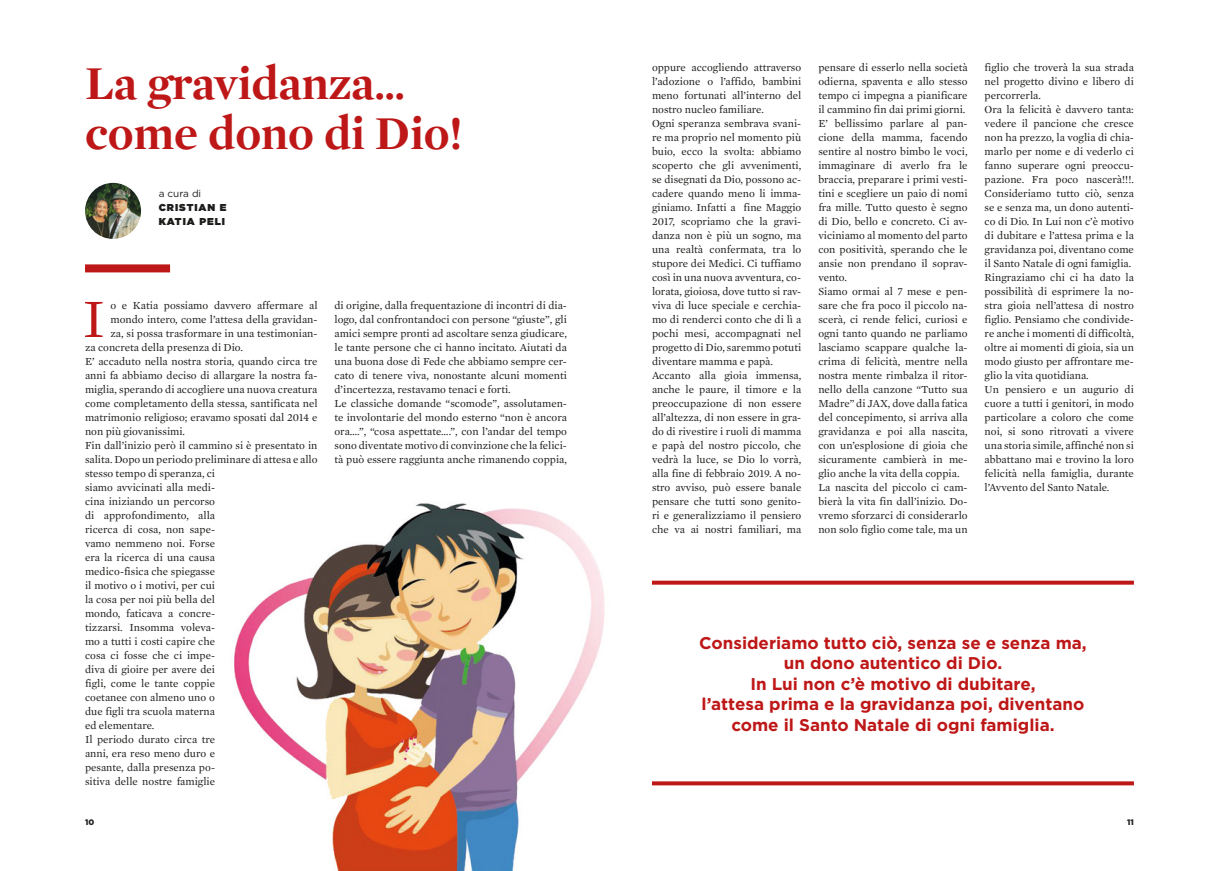
<style>
.page{position:relative;width:1219px;height:871px;background:#fff}
.page>*{position:absolute;margin:0;border:0;box-sizing:border-box;transform-origin:0 0}
.t1{font:55px "Mercury Text G1";color:#be1717}
.t2{font:700 48px "Mercury Display";color:#be1717}
.t3{font:700 17px "Gotham";color:#be1717}
.t4{font:11px/14px "Mercury Text G1";color:#1d1d1b;text-align:justify}
.t5{font:900 10px/14px "Gotham";letter-spacing:.1em;color:#1d1d1b}
.t6{font:10px "Gotham";color:#1d1d1b}
.t7{font:900 8px "Gotham";color:#1d1d1b}
</style>
<div class="page">
<div style="left:85px;top:264px;width:85px;height:8px;background:#be1717"></div>
<img style="left:85px;top:183px;width:56px;height:56px;border-radius:28px">
<img style="left:234px;top:503px;width:371px;height:367px">
<svg style="left:652px;top:781px;width:482px;height:4px;background:#c42c2c"></svg>
<svg style="left:652px;top:580px;width:482px;height:4px;background:#c83d3d"></svg>
<p class="t2" style="left:85px;top:55px;width:321px">La gravidanza...</p>
<p class="t2" style="left:85px;top:105px;width:379px">come dono di Dio!</p>
<p class="t6" style="left:159px;top:187px;width:44px">a cura di</p>
<p class="t5" style="left:159px;top:200px;width:69px">CRISTIAN E<br>KATIA PELI</p>
<p class="t1" style="left:83px;top:286px;width:24px">I</p>
<p class="t4" style="left:111px;top:298px;width:208px">o e Katia possiamo davvero affermare al</p>
<p class="t4" style="left:111px;top:312px;width:208px">mondo intero, come l’attesa della gravidan-</p>
<p class="t4" style="left:111px;top:326px;width:208px">za, si possa trasformare in una testimonian-</p>
<p class="t4" style="left:85px;top:340px;width:159px">za concreta della presenza di Dio.</p>
<p class="t4" style="left:85px;top:354px;width:234px">E’ accaduto nella nostra storia, quando circa tre anni fa abbiamo deciso di allargare la nostra fa&shy;miglia, sperando di accogliere una nuova creatura come completamento della stessa, santificata nel matrimonio religioso; eravamo sposati dal 2014 e non più giovanissimi.</p>
<p class="t4" style="left:85px;top:438px;width:234px;text-align:left">Fin dall’inizio però il cammino si è presentato in salita. Dopo un periodo preliminare di attesa e allo stesso tempo di speranza, ci<br>siamo avvicinati alla medi-<br>cina iniziando un percorso<br>di approfondimento, alla<br>ricerca di cosa, non sape-<br>vamo nemmeno noi. Forse<br>era la ricerca di una causa<br>medico-fisica che spiegasse<br>il motivo o i motivi, per cui<br>la cosa per noi più bella del<br>mondo, faticava a concre-<br>tizzarsi. Insomma voleva-<br>mo a tutti i costi capire che<br>cosa ci fosse che ci impe-<br>diva di gioire per avere dei<br>figli, come le tante coppie<br>coetanee con almeno uno o<br>due figli tra scuola materna<br>ed elementare.</p>
<p class="t4" style="left:85px;top:732px;width:132px">Il periodo durato circa tre anni, era reso meno duro e pesante, dalla presenza po&shy;sitiva delle nostre famiglie</p>
<p class="t4" style="left:334px;top:298px;width:234px">di origine, dalla frequentazione di incontri di dia&shy;logo, dal confrontandoci con persone “giuste”, gli amici sempre pronti ad ascoltare senza giudicare, le tante persone che ci hanno incitato. Aiutati da una buona dose di Fede che abbiamo sempre cer&shy;cato di tenere viva, nonostante alcuni momenti d’incertezza, restavamo tenaci e forti.</p>
<p class="t4" style="left:334px;top:396px;width:234px">Le classiche domande “scomode”, assolutamen&shy;te involontarie del mondo esterno “non è ancora ora….”, “cosa aspettate….”, con l’andar del tempo sono diventate motivo di convinzione che la felici&shy;tà può essere raggiunta anche rimanendo coppia,</p>
<p class="t4" style="left:652px;top:60px;width:151px">oppure accogliendo attraverso l’adozione o l’affido, bambini meno fortunati all’interno del nostro nucleo familiare.</p>
<p class="t4" style="left:652px;top:116px;width:151px">Ogni speranza sembrava svani&shy;re ma proprio nel momento più buio, ecco la svolta: abbiamo scoperto che gli avvenimenti, se disegnati da Dio, possono ac&shy;cadere quando meno li imma&shy;giniamo. Infatti a fine Maggio 2017, scopriamo che la gravi&shy;danza non è più un sogno, ma una realtà confermata, tra lo stupore dei Medici. Ci tuffiamo così in una nuova avventura, co&shy;lorata, gioiosa, dove tutto si rav&shy;viva di luce speciale e cerchia&shy;mo di renderci conto che di lì a pochi mesi, accompagnati nel progetto di Dio, saremmo potuti diventare mamma e papà.</p>
<p class="t4" style="left:652px;top:368px;width:151px">Accanto alla gioia immensa, anche le paure, il timore e la preoccupazione di non essere all’altezza, di non essere in gra&shy;do di rivestire i ruoli di mamma e papà del nostro piccolo, che vedrà la luce, se Dio lo vorrà, alla fine di febbraio 2019. A no&shy;stro avviso, può essere banale pensare che tutti sono genito&shy;ri e generalizziamo il pensiero che va ai nostri familiari, ma</p>
<p class="t4" style="left:818px;top:60px;width:151px">pensare di esserlo nella società odierna, spaventa e allo stesso tempo ci impegna a pianificare il cammino fin dai primi giorni.</p>
<p class="t4" style="left:818px;top:116px;width:151px">E’ bellissimo parlare al pan&shy;cione della mamma, facendo sentire al nostro bimbo le voci, immaginare di averlo fra le braccia, preparare i primi vesti&shy;tini e scegliere un paio di nomi fra mille. Tutto questo è segno di Dio, bello e concreto. Ci av&shy;viciniamo al momento del parto con positività, sperando che le ansie non prendano il soprav&shy;vento.</p>
<p class="t4" style="left:818px;top:284px;width:151px">Siamo ormai al 7 mese e pen&shy;sare che fra poco il piccolo na&shy;scerà, ci rende felici, curiosi e ogni tanto quando ne parliamo lasciamo scappare qualche la&shy;crima di felicità, mentre nella nostra mente rimbalza il ritor&shy;nello della canzone “Tutto sua Madre” di JAX, dove dalla fatica del concepimento, si arriva alla gravidanza e poi alla nascita, con un’esplosione di gioia che sicuramente cambierà in me&shy;glio anche la vita della coppia.</p>
<p class="t4" style="left:818px;top:480px;width:151px">La nascita del piccolo ci cam&shy;bierà la vita fin dall’inizio. Do&shy;vremo sforzarci di considerarlo non solo figlio come tale, ma un</p>
<p class="t4" style="left:985px;top:60px;width:151px">figlio che troverà la sua strada nel progetto divino e libero di percorrerla.</p>
<p class="t4" style="left:985px;top:102px;width:151px">Ora la felicità è davvero tanta: vedere il pancione che cresce non ha prezzo, la voglia di chia&shy;marlo per nome e di vederlo ci fanno superare ogni preoccu&shy;pazione. Fra poco nascerà!!!.<br>Consideriamo tutto ciò, senza se e senza ma, un dono autenti&shy;co di Dio. In Lui non c’è motivo di dubitare e l’attesa prima e la gravidanza poi, diventano come il Santo Natale di ogni famiglia.</p>
<p class="t4" style="left:985px;top:270px;width:151px">Ringraziamo chi ci ha dato la possibilità di esprimere la no&shy;stra gioia nell’attesa di nostro figlio. Pensiamo che condivide&shy;re anche i momenti di difficoltà, oltre ai momenti di gioia, sia un modo giusto per affrontare me&shy;glio la vita quotidiana.</p>
<p class="t4" style="left:985px;top:382px;width:151px">Un pensiero e un augurio di cuore a tutti i genitori, in modo particolare a coloro che come noi, si sono ritrovati a vivere una storia simile, affinché non si abbattano mai e trovino la loro felicità nella famiglia, durante l’Avvento del Santo Natale.</p>
<p class="t3" style="left:699px;top:631px;width:389px">Consideriamo tutto ciò, senza se e senza ma,</p>
<p class="t3" style="left:784px;top:652px;width:220px">un dono autentico di Dio.</p>
<p class="t3" style="left:750px;top:672px;width:287px">In Lui non c’è motivo di dubitare,</p>
<p class="t3" style="left:702px;top:692px;width:384px">l’attesa prima e la gravidanza poi, diventano</p>
<p class="t3" style="left:731px;top:713px;width:325px">come il Santo Natale di ogni famiglia.</p>
<p class="t7" style="left:85px;top:816px;width:11px">10</p>
<p class="t7" style="left:1127px;top:816px;width:8px">11</p>
</div>
